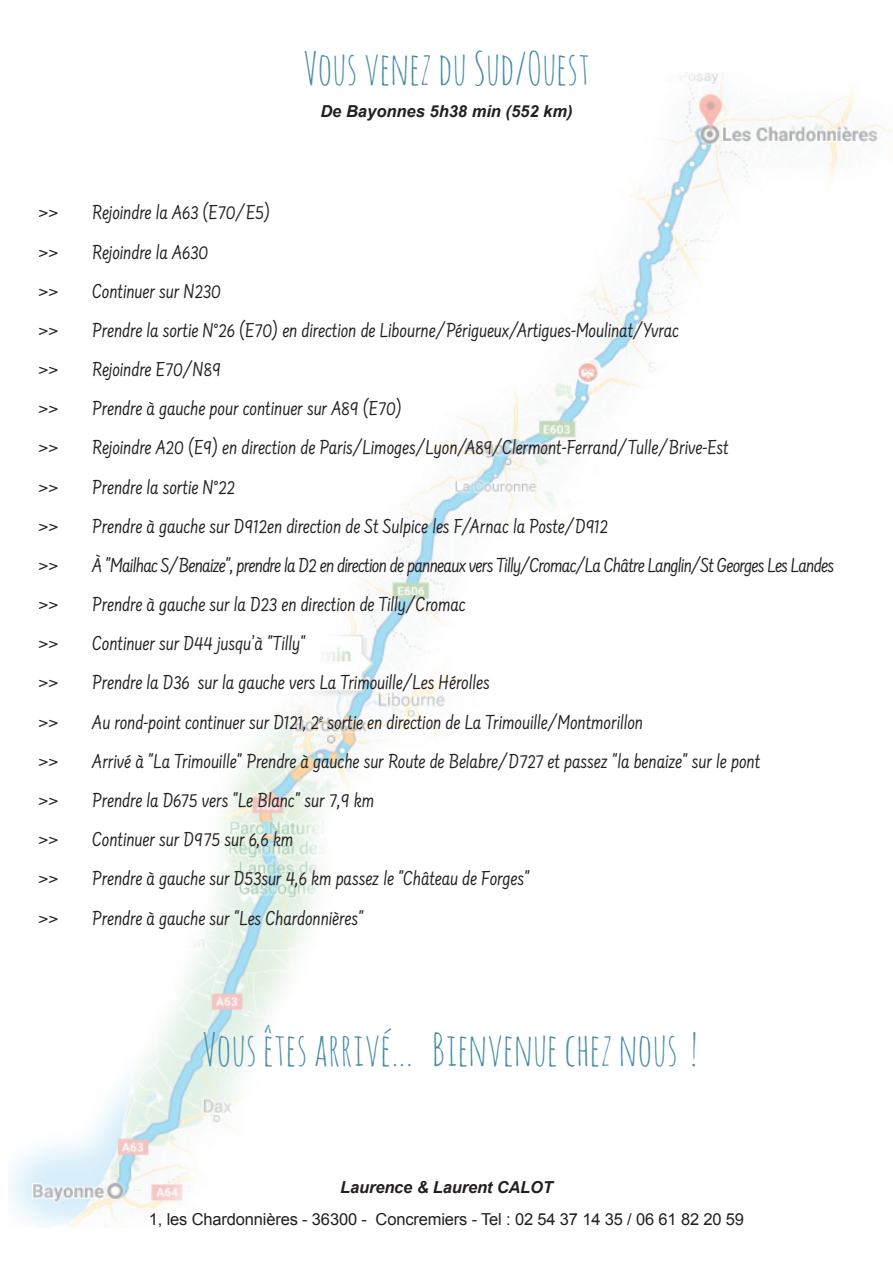
<style>
.page{position:relative;width:893px;height:1263px;background:#fff}
.page>*{position:absolute;margin:0;border:0;box-sizing:border-box;transform-origin:0 0}
.t1{font:45px "Amatic SC";color:#468ca6}
.t2{font:21px "Farsan";color:#231f20}
.t3{font:21px "Farsan";letter-spacing:-.03em;color:#231f20}
.t4{font:16.5px "Arial";letter-spacing:-.01em;color:#231f20}
.t5{font:italic 700 16.5px "Arial";color:#231f20}
</style>
<div class="page">
<img style="left:8px;top:72px;width:885px;height:1155px">
<h1 class="t1" style="left:303px;top:40px;width:289px">Vous venez du Sud/Ouest</h1>
<p class="t5" style="left:320px;top:100px;width:254px">De Bayonnes 5h38 min (552 km)</p>
<p class="t2" style="left:38px;top:199px;width:22px">&gt;&gt;</p>
<p class="t2" style="left:92px;top:199px;width:179px">Rejoindre la A63 (E70/E5)</p>
<p class="t2" style="left:38px;top:238px;width:22px">&gt;&gt;</p>
<p class="t2" style="left:92px;top:238px;width:117px">Rejoindre la A630</p>
<p class="t2" style="left:38px;top:277px;width:22px">&gt;&gt;</p>
<p class="t2" style="left:92px;top:277px;width:130px">Continuer sur N230</p>
<p class="t2" style="left:38px;top:316px;width:22px">&gt;&gt;</p>
<p class="t2" style="left:92px;top:316px;width:588px">Prendre la sortie N°26 (E70) en direction de Libourne/Périgueux/Artigues-Moulinat/Yvrac</p>
<p class="t2" style="left:38px;top:355px;width:22px">&gt;&gt;</p>
<p class="t2" style="left:92px;top:355px;width:130px">Rejoindre E70/N89</p>
<p class="t2" style="left:38px;top:394px;width:22px">&gt;&gt;</p>
<p class="t2" style="left:92px;top:394px;width:311px">Prendre à gauche pour continuer sur A89 (E70)</p>
<p class="t2" style="left:38px;top:434px;width:22px">&gt;&gt;</p>
<p class="t2" style="left:92px;top:434px;width:638px">Rejoindre A20 (E9) en direction de Paris/Limoges/Lyon/A89/Clermont-Ferrand/Tulle/Brive-Est</p>
<p class="t2" style="left:38px;top:473px;width:22px">&gt;&gt;</p>
<p class="t2" style="left:92px;top:473px;width:144px">Prendre la sortie N°22</p>
<p class="t2" style="left:38px;top:512px;width:22px">&gt;&gt;</p>
<p class="t2" style="left:92px;top:512px;width:518px">Prendre à gauche sur D912en direction de St Sulpice les F/Arnac la Poste/D912</p>
<p class="t2" style="left:38px;top:551px;width:22px">&gt;&gt;</p>
<p class="t3" style="left:92px;top:551px;width:743px">À "Mailhac S/Benaize", prendre la D2 en direction de panneaux vers Tilly/Cromac/La Châtre Langlin/St Georges Les Landes</p>
<p class="t2" style="left:38px;top:590px;width:22px">&gt;&gt;</p>
<p class="t2" style="left:92px;top:590px;width:375px">Prendre à gauche sur la D23 en direction de Tilly/Cromac</p>
<p class="t2" style="left:38px;top:629px;width:22px">&gt;&gt;</p>
<p class="t2" style="left:92px;top:629px;width:215px">Continuer sur D44 jusqu’à "Tilly"</p>
<p class="t2" style="left:38px;top:669px;width:22px">&gt;&gt;</p>
<p class="t2" style="left:92px;top:669px;width:399px">Prendre la D36 sur la gauche vers La Trimouille/Les Hérolles</p>
<p class="t2" style="left:38px;top:708px;width:22px">&gt;&gt;</p>
<p class="t2" style="left:92px;top:708px;width:552px">Au rond-point continuer sur D121, 2<sup>e</sup> sortie en direction de La Trimouille/Montmorillon</p>
<p class="t2" style="left:38px;top:747px;width:22px">&gt;&gt;</p>
<p class="t2" style="left:92px;top:747px;width:669px">Arrivé à "La Trimouille" Prendre à gauche sur Route de Belabre/D727 et passez "la benaize" sur le pont</p>
<p class="t2" style="left:38px;top:786px;width:22px">&gt;&gt;</p>
<p class="t2" style="left:92px;top:786px;width:283px">Prendre la D675 vers "Le Blanc" sur 7,9 km</p>
<p class="t2" style="left:38px;top:825px;width:22px">&gt;&gt;</p>
<p class="t2" style="left:92px;top:825px;width:203px">Continuer sur D975 sur 6,6 km</p>
<p class="t2" style="left:38px;top:864px;width:22px">&gt;&gt;</p>
<p class="t2" style="left:92px;top:864px;width:439px">Prendre à gauche sur D53sur 4,6 km passez le "Château de Forges"</p>
<p class="t2" style="left:38px;top:904px;width:22px">&gt;&gt;</p>
<p class="t2" style="left:92px;top:904px;width:273px">Prendre à gauche sur "Les Chardonnières"</p>
<h1 class="t1" style="left:202px;top:1020px;width:497px">Vous êtes arrivé... Bienvenue chez nous !</h1>
<p class="t5" style="left:340px;top:1176px;width:214px">Laurence &amp; Laurent CALOT</p>
<p class="t4" style="left:149px;top:1208px;width:597px">1, les Chardonnières - 36300 - Concremiers - Tel : 02 54 37 14 35 / 06 61 82 20 59</p>
</div>
